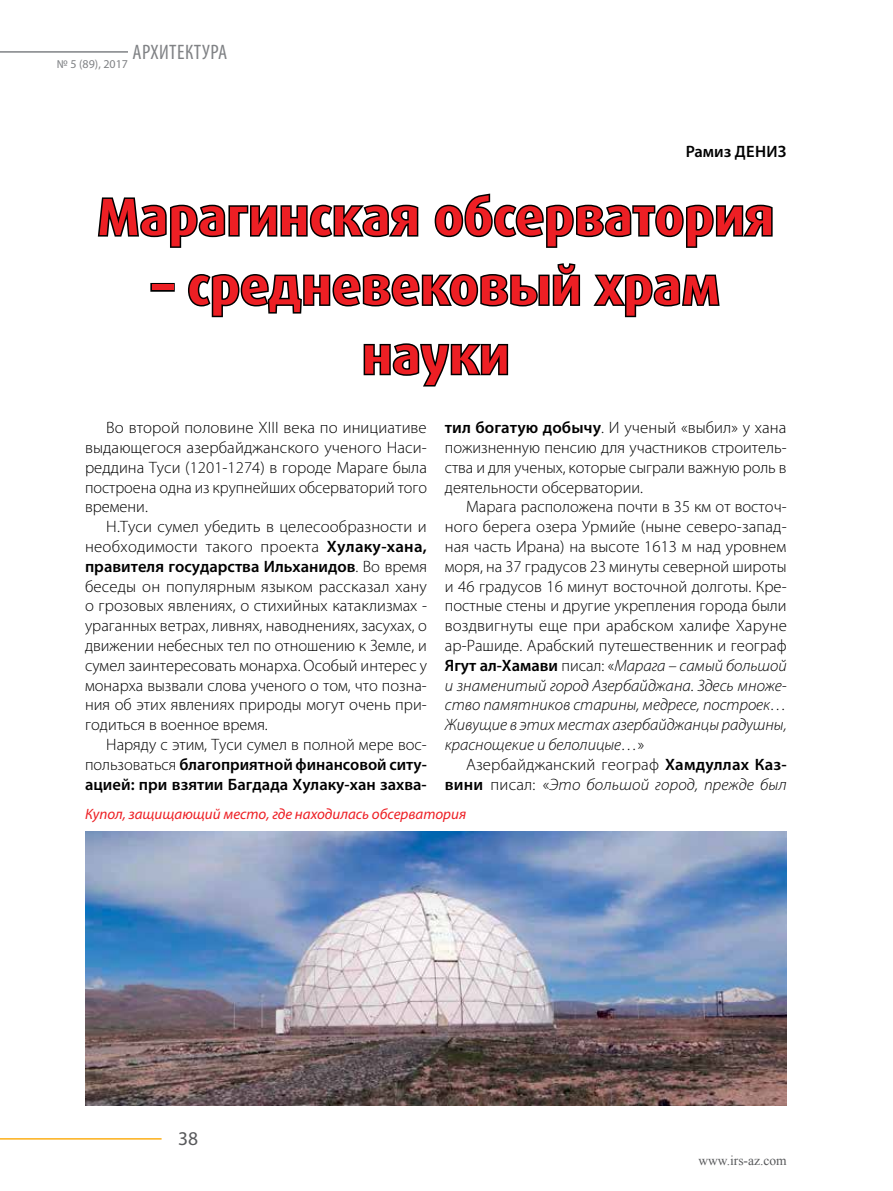
<style>
.page{position:relative;width:893px;height:1191px;background:#fff}
.page>*{position:absolute;margin:0;border:0;box-sizing:border-box;transform-origin:0 0}
.t1{font:700 52.5px/69.3px "Dax Pro";color:#ed1f24;text-align:center}
.t2{font:19.5px "Myriad Pro";color:#58595b}
.t3{font:300 16.5px/19.8px "Myriad Pro";color:#000;text-align:justify}
.t4{font:600 16.5px/19.8px "Myriad Pro";color:#000;text-align:justify}
.t5{font:italic 15px "Myriad Pro";color:#ed1f24}
.t6{font:13.5px "Times New Roman";color:#58595b}
.t7{font:12px "Myriad Pro";color:#808285}
.s1{font-weight:600}
.s2{font-weight:300}
.s3{font-style:italic}
</style>
<div class="page">
<hr style="left:0;top:51px;width:128px;height:2px;background:#808285">
<hr style="left:0;top:1138px;width:162px;height:1px;background:#fcaf17">
<svg style="left:97px;top:197px;width:322px;height:51px"></svg>
<svg style="left:434px;top:193px;width:339px;height:55px"></svg>
<div style="left:150px;top:283px;width:25px;height:9px;border:3px solid #000"></div>
<svg style="left:188px;top:263px;width:393px;height:55px"></svg>
<svg style="left:593px;top:274px;width:127px;height:44px"></svg>
<svg style="left:363px;top:343px;width:146px;height:44px"></svg>
<img style="left:85px;top:831px;width:702px;height:275px">
<p class="t7" style="left:57px;top:56px;width:172px">№ 5 (89), 2017 <sup>АРХИТЕКТУРА</sup></p>
<p class="t4" style="left:686px;top:141px;width:102px">Рамиз ДЕНИЗ</p>
<h1 class="t1" style="left:97px;top:183px;width:678px">Марагинская обсерватория</h1>
<h1 class="t1" style="left:152px;top:252px;width:569px">– средневековый храм науки</h1>
<p class="t3" style="left:85px;top:418px;width:343px;text-indent:21px">Во второй половине XIII века по инициативе выдающегося азербайджанского ученого Наси&shy;реддина Туси (1201-1274) в городе Мараге была построена одна из крупнейших обсерваторий того времени.</p>
<p class="t3" style="left:85px;top:517px;width:344px;text-indent:21px">Н.Туси сумел убедить в целесообразности и необходимости такого проекта <span class="s1">Хулаку-хана, правителя государства Ильханидов</span>. Во время беседы он популярным языком рассказал хану о грозовых явлениях, о стихийных катаклизмах - ураганных ветрах, ливнях, наводнениях, засухах, о движении небесных тел по отношению к Земле, и сумел заинтересовать монарха. Особый интерес у монарха вызвали слова ученого о том, что позна&shy;ния об этих явлениях природы могут очень при&shy;годиться в военное время.</p>
<p class="t4" style="left:85px;top:734px;width:343px;text-indent:21px"><span class="s2">Наряду с этим, Туси сумел в полной мере вос&shy;пользоваться</span> благоприятной финансовой ситу&shy;ацией: при взятии Багдада Хулаку-хан захва-</p>
<p class="t3" style="left:445px;top:418px;width:343px"><span class="s1">тил богатую добычу</span>. И ученый «выбил» у хана пожизненную пенсию для участников строитель&shy;ства и для ученых, которые сыграли важную роль в деятельности обсерватории.</p>
<p class="t3" style="left:445px;top:497px;width:343px;text-indent:21px">Марага расположена почти в 35 км от восточ&shy;ного берега озера Урмийе (ныне северо-запад&shy;ная часть Ирана) на высоте 1613 м над уровнем моря, на 37 градусов 23 минуты северной широты и 46 градусов 16 минут восточной долготы. Кре&shy;постные стены и другие укрепления города были воздвигнуты еще при арабском халифе Харуне ар-Рашиде. Арабский путешественник и географ <span class="s1">Ягут ал-Хамави</span> писал: «<span class="s3">Марага – самый большой и знаменитый город Азербайджана. Здесь множе&shy;ство памятников старины, медресе, построек… Живущие в этих местах азербайджанцы радушны, краснощекие и белолицые…</span>»</p>
<p class="t3" style="left:445px;top:754px;width:343px;text-align:right">Азербайджанский географ <span class="s1">Хамдуллах Каз&shy;вини</span> писал: «<span class="s3">Это большой город, прежде был</span></p>
<p class="t5" style="left:85px;top:805px;width:383px">Купол, защищающий место, где находилась обсерватория</p>
<p class="t2" style="left:178px;top:1126px;width:22px">38</p>
<p class="t6" style="left:698px;top:1151px;width:90px">www.irs-az.com</p>
</div>
